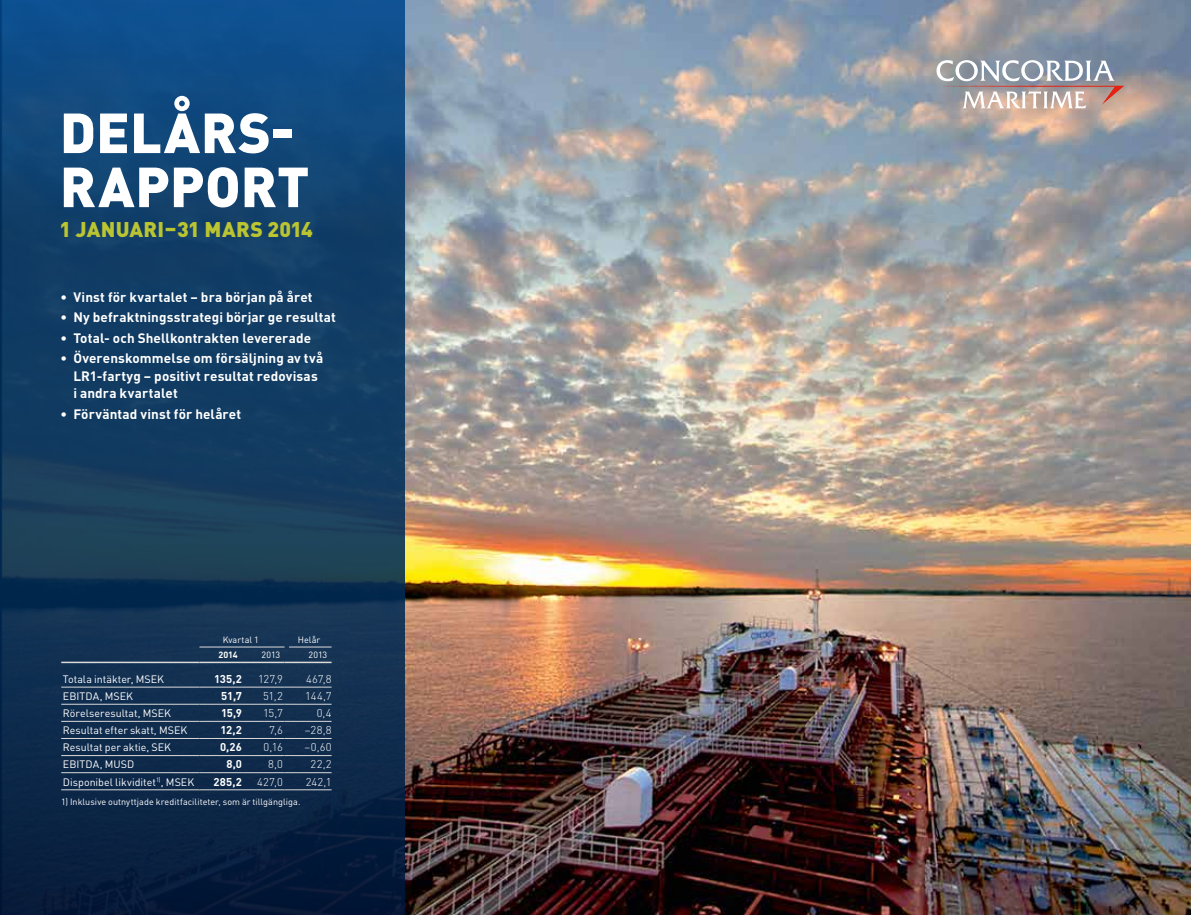
<style>
.page{position:relative;width:1191px;height:915px;background:#fff}
.page>*{position:absolute;margin:0;border:0;box-sizing:border-box;transform-origin:0 0}
.t1{font:900 55.5px/54px "DINOT";letter-spacing:.005em;color:#fff}
.t2{font:900 21px "DINOT";letter-spacing:.01em;color:#bbc531}
.t3{font:700 13.5px/17.9px "DINOT";letter-spacing:.01em;color:#fff}
.t4{font:300 11.25px "DINOT";letter-spacing:.02em;color:#fff}
.t5{font:700 11.25px "DINOT";color:#fff}
.t6{font:10.65px "DINOT";letter-spacing:.005em;color:#fff}
.t7{font:9px "DINOT";letter-spacing:.005em;color:#fff}
.t8{font:700 9px "DINOT";color:#fff}
</style>
<div class="page">
<img style="left:404px;top:0;width:787px;height:914px">
<svg style="left:0;top:0;width:404px;height:914px;background:#11395f"></svg>
<hr style="left:61px;top:737px;width:138px;height:1px;background:#dadada">
<hr style="left:199px;top:737px;width:43px;height:1px;background:#dadada">
<hr style="left:242px;top:737px;width:42px;height:1px;background:#dadada">
<hr style="left:289px;top:737px;width:42px;height:1px;background:#dadada">
<hr style="left:61px;top:755px;width:138px;height:1px;background:#dadada">
<hr style="left:199px;top:755px;width:43px;height:1px;background:#dadada">
<hr style="left:242px;top:755px;width:42px;height:1px;background:#dadada">
<hr style="left:289px;top:755px;width:42px;height:1px;background:#dadada">
<hr style="left:61px;top:772px;width:138px;height:1px;background:#dadada">
<hr style="left:199px;top:772px;width:43px;height:1px;background:#dadada">
<hr style="left:242px;top:772px;width:42px;height:1px;background:#dadada">
<hr style="left:289px;top:772px;width:42px;height:1px;background:#dadada">
<hr style="left:61px;top:686px;width:138px;height:1px;background:#dadada">
<hr style="left:199px;top:686px;width:43px;height:1px;background:#dadada">
<hr style="left:242px;top:686px;width:42px;height:1px;background:#dadada">
<hr style="left:289px;top:686px;width:42px;height:1px;background:#dadada">
<hr style="left:61px;top:703px;width:138px;height:1px;background:#dadada">
<hr style="left:199px;top:703px;width:43px;height:1px;background:#dadada">
<hr style="left:242px;top:703px;width:42px;height:1px;background:#dadada">
<hr style="left:289px;top:703px;width:42px;height:1px;background:#dadada">
<hr style="left:61px;top:720px;width:138px;height:1px;background:#dadada">
<hr style="left:199px;top:720px;width:43px;height:1px;background:#dadada">
<hr style="left:242px;top:720px;width:42px;height:1px;background:#dadada">
<hr style="left:289px;top:720px;width:42px;height:1px;background:#dadada">
<hr style="left:61px;top:789px;width:138px;height:1px;background:#dadada">
<hr style="left:199px;top:789px;width:43px;height:1px;background:#dadada">
<hr style="left:242px;top:789px;width:42px;height:1px;background:#dadada">
<hr style="left:289px;top:789px;width:42px;height:1px;background:#dadada">
<hr style="left:199px;top:646px;width:43px;height:1px;background:#dadada">
<hr style="left:242px;top:646px;width:42px;height:1px;background:#dadada">
<hr style="left:61px;top:661px;width:138px;height:2px;background:#dadada">
<hr style="left:199px;top:661px;width:43px;height:2px;background:#dadada">
<hr style="left:242px;top:661px;width:42px;height:2px;background:#dadada">
<hr style="left:289px;top:661px;width:42px;height:2px;background:#dadada">
<hr style="left:289px;top:646px;width:42px;height:1px;background:#dadada">
<svg style="left:936px;top:60px;width:188px;height:49px"></svg>
<h1 class="t1" style="left:60px;top:104px;width:251px">DELÅRS-<br>RAPPORT</h1>
<h2 class="t2" style="left:60px;top:215px;width:255px">1 JANUARI–31 MARS 2014</h2>
<p class="t3" style="left:61px;top:287px;width:253px">• Vinst för kvartalet – bra början på året</p>
<p class="t3" style="left:61px;top:308px;width:277px">• Ny befraktningsstrategi börjar ge resultat</p>
<p class="t3" style="left:61px;top:328px;width:252px">• Total- och Shellkontrakten levererade</p>
<p class="t3" style="left:73px;top:348px;width:251px;text-indent:-13px">• Överenskommelse om försäljning av två<br>LR1-fartyg – positivt resultat redovisas i andra kvartalet</p>
<p class="t3" style="left:61px;top:404px;width:182px">• Förväntad vinst för helåret</p>
<p class="t7" style="left:223px;top:633px;width:38px">Kvartal 1</p>
<p class="t7" style="left:298px;top:633px;width:24px">Helår</p>
<p class="t8" style="left:218px;top:648px;width:21px">2014</p>
<p class="t7" style="left:261px;top:648px;width:20px">2013</p>
<p class="t7" style="left:308px;top:648px;width:20px">2013</p>
<p class="t6" style="left:63px;top:671px;width:103px">Totala intäkter, MSEK</p>
<p class="t5" style="left:214px;top:671px;width:29px">135,2</p>
<p class="t4" style="left:258px;top:671px;width:26px">127,9</p>
<p class="t4" style="left:306px;top:671px;width:27px">467,8</p>
<p class="t6" style="left:63px;top:688px;width:72px">EBITDA, MSEK</p>
<p class="t5" style="left:221px;top:688px;width:22px">51,7</p>
<p class="t4" style="left:263px;top:688px;width:21px">51,2</p>
<p class="t4" style="left:305px;top:688px;width:28px">144,7</p>
<p class="t6" style="left:63px;top:705px;width:110px">Rörelseresultat, MSEK</p>
<p class="t5" style="left:221px;top:705px;width:22px">15,9</p>
<p class="t4" style="left:263px;top:705px;width:21px">15,7</p>
<p class="t4" style="left:317px;top:705px;width:16px">0,4</p>
<p class="t6" style="left:63px;top:722px;width:126px">Resultat efter skatt, MSEK</p>
<p class="t5" style="left:220px;top:722px;width:23px">12,2</p>
<p class="t4" style="left:269px;top:722px;width:15px">7,6</p>
<p class="t4" style="left:305px;top:722px;width:28px">–28,8</p>
<p class="t6" style="left:63px;top:740px;width:110px">Resultat per aktie, SEK</p>
<p class="t5" style="left:220px;top:739px;width:23px">0,26</p>
<p class="t4" style="left:263px;top:739px;width:21px">0,16</p>
<p class="t4" style="left:304px;top:739px;width:29px">–0,60</p>
<p class="t6" style="left:63px;top:757px;width:73px">EBITDA, MUSD</p>
<p class="t5" style="left:226px;top:756px;width:17px">8,0</p>
<p class="t4" style="left:268px;top:756px;width:16px">8,0</p>
<p class="t4" style="left:311px;top:756px;width:22px">22,2</p>
<p class="t6" style="left:63px;top:774px;width:133px">Disponibel likviditet<sup>1)</sup>, MSEK</p>
<p class="t5" style="left:214px;top:773px;width:30px">285,2</p>
<p class="t4" style="left:257px;top:773px;width:27px">427,0</p>
<p class="t4" style="left:306px;top:773px;width:27px">242,1</p>
<p class="t7" style="left:61px;top:795px;width:241px">1) Inklusive outnyttjade kreditfaciliteter, som är tillgängliga.</p>
</div>
